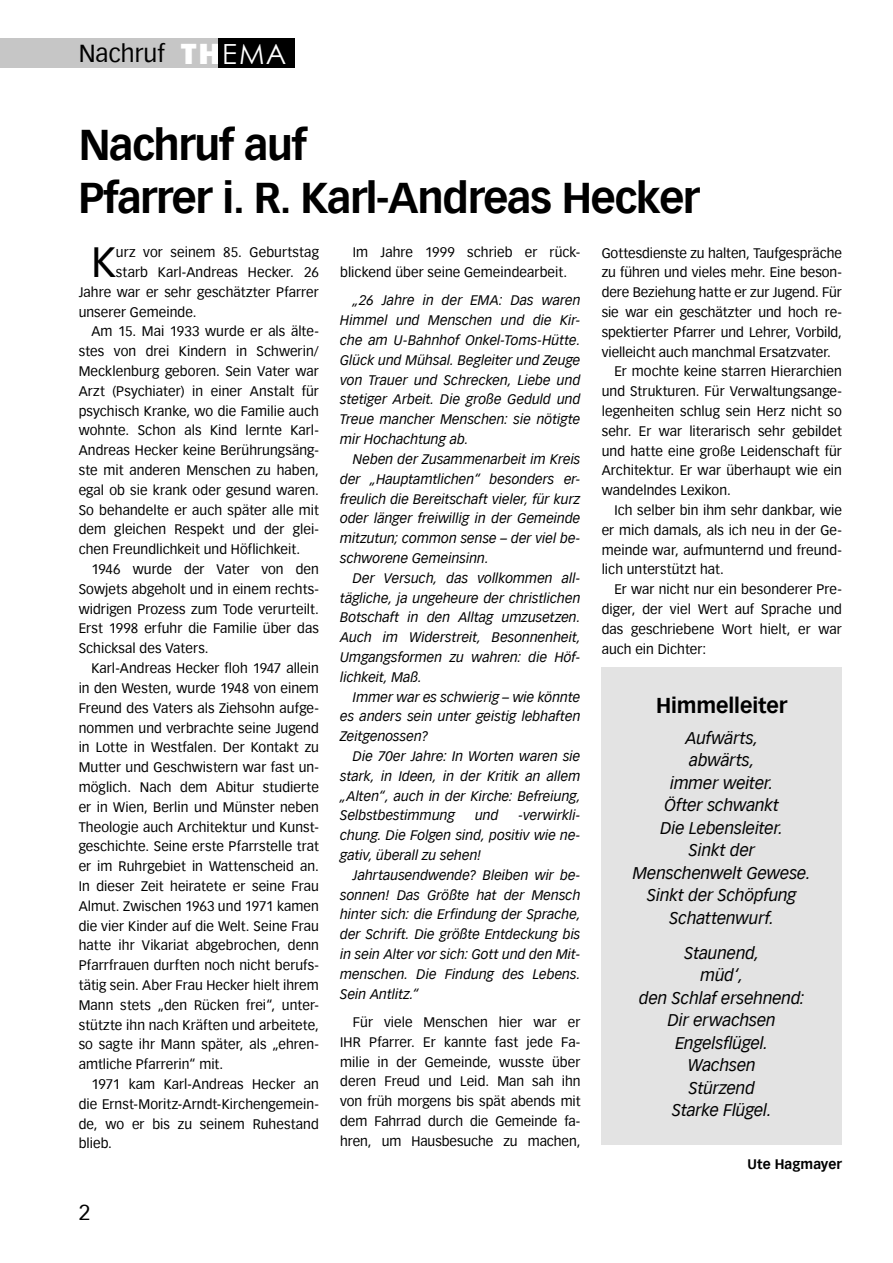
<style>
.page{position:relative;width:893px;height:1263px;background:#fff}
.page>*{position:absolute;margin:0;border:0;box-sizing:border-box;transform-origin:0 0}
.t1{font:700 42px/52.5px "Vectora Com";letter-spacing:-.03em;color:#000}
.t2{font:41.25px "Vectora Com";color:#000}
.t3{font:24px "Vectora Com";color:#000}
.t4{font:700 21px "Vectora Com";letter-spacing:-.005em;color:#000}
.t5{font:21px "Vectora Com";color:#000}
.t6{font:italic 16.5px/22.5px "Vectora Com";letter-spacing:-.005em;color:#000;text-align:center}
.t7{font:13.5px/19.8px "Vectora Com";letter-spacing:.005em;color:#000}
.t8{font:italic 13.5px/19.8px "Vectora Com";letter-spacing:.005em;color:#000;text-align:justify}
.t9{font:700 13.5px "Vectora Com";letter-spacing:.005em;color:#000}
.s1{font-family:"Franklin Gothic";font-weight:800;font-size:30px;color:#fff}
.s2{font-family:"Century Gothic";font-size:27.75px;color:#fff}
</style>
<div class="page">
<div style="left:0;top:38px;width:173px;height:30px;background:#c6c6c6"></div>
<div style="left:173px;top:38px;width:48px;height:30px;background:#c6c6c6"></div>
<div style="left:219px;top:38px;width:76px;height:30px;background:#000"></div>
<div style="left:602px;top:668px;width:240px;height:477px;background:#e3e3e3"></div>
<h3 class="t3" style="left:79px;top:40px;width:209px">Nachruf <span class="s1">TH</span><span class="s2">EMA</span></h3>
<h1 class="t1" style="left:79px;top:119px;width:623px">Nachruf auf<br>Pfarrer i. R. Karl-Andreas Hecker</h1>
<h2 class="t2" style="left:91px;top:237px;width:26px">K</h2>
<p class="t7" style="left:116px;top:242px;width:205px">urz vor seinem 85. Geburtstag</p>
<p class="t7" style="left:340px;top:243px;width:242px;text-indent:13px">Im Jahre 1999 schrieb er rück&shy;blickend über seine Gemeindearbeit.</p>
<p class="t8" style="left:340px;top:291px;width:242px;text-indent:13px">„26 Jahre in der EMA: Das waren Himmel und Menschen und die Kir&shy;che am U-Bahnhof Onkel-Toms-Hütte.<br>Glück und Mühsal. Begleiter und Zeuge von Trauer und Schrecken, Liebe und stetiger Arbeit. Die große Geduld und Treue mancher Menschen: sie nötigte mir Hochachtung ab.</p>
<p class="t8" style="left:340px;top:449px;width:242px;text-indent:13px">Neben der Zusammenarbeit im Kreis der „Hauptamtlichen“ besonders er&shy;freulich die Bereitschaft vieler, für kurz oder länger freiwillig in der Gemeinde mitzutun; common sense – der viel be&shy;schworene Gemeinsinn.</p>
<p class="t8" style="left:340px;top:568px;width:242px;text-indent:13px">Der Versuch, das vollkommen all&shy;tägliche, ja ungeheure der christlichen Botschaft in den Alltag umzusetzen.<br>Auch im Widerstreit, Besonnenheit, Umgangsformen zu wahren: die Höf&shy;lichkeit, Maß.</p>
<p class="t8" style="left:340px;top:687px;width:242px;text-indent:13px">Immer war es schwierig – wie könnte es anders sein unter geistig lebhaften Zeitgenossen?</p>
<p class="t8" style="left:340px;top:746px;width:242px;text-indent:13px">Die 70er Jahre: In Worten waren sie stark, in Ideen, in der Kritik an allem „Alten“, auch in der Kirche: Befreiung, Selbstbestimmung</p>
<p class="t7" style="left:602px;top:243px;width:242px">Gottesdienste zu halten, Taufgespräche</p>
<p class="t7" style="left:602px;top:263px;width:242px">zu führen und vieles mehr. Eine beson-</p>
<p class="t7" style="left:602px;top:282px;width:242px">dere Beziehung hatte er zur Jugend. Für</p>
<p class="t7" style="left:602px;top:302px;width:242px">sie war ein geschätzter und hoch re-</p>
<p class="t7" style="left:602px;top:322px;width:242px">spektierter Pfarrer und Lehrer, Vorbild,</p>
<p class="t7" style="left:602px;top:342px;width:231px">vielleicht auch manchmal Ersatzvater.</p>
<p class="t7" style="left:614px;top:362px;width:229px">Er mochte keine starren Hierarchien</p>
<p class="t7" style="left:602px;top:381px;width:242px">und Strukturen. Für Verwaltungsange-</p>
<p class="t7" style="left:602px;top:401px;width:242px">legenheiten schlug sein Herz nicht so</p>
<p class="t7" style="left:602px;top:421px;width:242px">sehr. Er war literarisch sehr gebildet</p>
<p class="t7" style="left:602px;top:441px;width:242px">und hatte eine große Leidenschaft für</p>
<p class="t7" style="left:602px;top:461px;width:242px">Architektur. Er war überhaupt wie ein</p>
<p class="t7" style="left:602px;top:481px;width:131px">wandelndes Lexikon.</p>
<p class="t7" style="left:614px;top:500px;width:229px">Ich selber bin ihm sehr dankbar, wie</p>
<p class="t7" style="left:602px;top:520px;width:242px">er mich damals, als ich neu in der Ge-</p>
<p class="t7" style="left:602px;top:540px;width:242px">meinde war, aufmunternd und freund-</p>
<p class="t7" style="left:602px;top:560px;width:124px">lich unterstützt hat.</p>
<p class="t7" style="left:614px;top:580px;width:229px">Er war nicht nur ein besonderer Pre-</p>
<p class="t7" style="left:602px;top:599px;width:242px">diger, der viel Wert auf Sprache und</p>
<p class="t7" style="left:602px;top:619px;width:242px">das geschriebene Wort hielt, er war</p>
<p class="t7" style="left:602px;top:639px;width:106px">auch ein Dichter:</p>
<p class="t7" style="left:116px;top:262px;width:204px">starb Karl-Andreas Hecker. 26</p>
<p class="t7" style="left:79px;top:282px;width:242px">Jahre war er sehr geschätzter Pfarrer</p>
<p class="t7" style="left:79px;top:302px;width:119px">unserer Gemeinde.</p>
<p class="t7" style="left:91px;top:322px;width:229px">Am 15. Mai 1933 wurde er als älte-</p>
<p class="t7" style="left:79px;top:341px;width:242px">stes von drei Kindern in Schwerin/</p>
<p class="t7" style="left:79px;top:361px;width:242px">Mecklenburg geboren. Sein Vater war</p>
<p class="t7" style="left:79px;top:381px;width:242px">Arzt (Psychiater) in einer Anstalt für</p>
<p class="t7" style="left:79px;top:401px;width:242px">psychisch Kranke, wo die Familie auch</p>
<p class="t7" style="left:79px;top:421px;width:242px">wohnte. Schon als Kind lernte Karl-</p>
<p class="t7" style="left:79px;top:440px;width:242px">Andreas Hecker keine Berührungsäng-</p>
<p class="t7" style="left:79px;top:460px;width:242px">ste mit anderen Menschen zu haben,</p>
<p class="t7" style="left:79px;top:480px;width:242px">egal ob sie krank oder gesund waren.</p>
<p class="t7" style="left:79px;top:500px;width:242px">So behandelte er auch später alle mit</p>
<p class="t7" style="left:79px;top:520px;width:242px">dem gleichen Respekt und der glei-</p>
<p class="t7" style="left:79px;top:540px;width:223px">chen Freundlichkeit und Höflichkeit.</p>
<p class="t7" style="left:91px;top:559px;width:229px">1946 wurde der Vater von den</p>
<p class="t7" style="left:79px;top:579px;width:242px">Sowjets abgeholt und in einem rechts-</p>
<p class="t7" style="left:79px;top:599px;width:242px">widrigen Prozess zum Tode verurteilt.</p>
<p class="t7" style="left:79px;top:619px;width:242px">Erst 1998 erfuhr die Familie über das</p>
<p class="t7" style="left:79px;top:639px;width:132px">Schicksal des Vaters.</p>
<p class="t7" style="left:91px;top:658px;width:229px">Karl-Andreas Hecker floh 1947 allein</p>
<p class="t7" style="left:79px;top:678px;width:242px">in den Westen, wurde 1948 von einem</p>
<p class="t7" style="left:79px;top:698px;width:242px">Freund des Vaters als Ziehsohn aufge-</p>
<p class="t7" style="left:79px;top:718px;width:242px">nommen und verbrachte seine Jugend</p>
<p class="t7" style="left:79px;top:738px;width:242px">in Lotte in Westfalen. Der Kontakt zu</p>
<p class="t7" style="left:79px;top:757px;width:242px">Mutter und Geschwistern war fast un-</p>
<p class="t7" style="left:79px;top:777px;width:242px">möglich. Nach dem Abitur studierte</p>
<p class="t7" style="left:79px;top:797px;width:242px">er in Wien, Berlin und Münster neben</p>
<p class="t7" style="left:79px;top:817px;width:242px">Theologie auch Architektur und Kunst-</p>
<p class="t7" style="left:79px;top:837px;width:242px">geschichte. Seine erste Pfarrstelle trat</p>
<p class="t7" style="left:79px;top:856px;width:242px">er im Ruhrgebiet in Wattenscheid an.</p>
<p class="t7" style="left:79px;top:876px;width:242px">In dieser Zeit heiratete er seine Frau</p>
<p class="t7" style="left:79px;top:896px;width:242px">Almut. Zwischen 1963 und 1971 kamen</p>
<p class="t7" style="left:79px;top:916px;width:242px">die vier Kinder auf die Welt. Seine Frau</p>
<p class="t7" style="left:79px;top:936px;width:242px">hatte ihr Vikariat abgebrochen, denn</p>
<p class="t7" style="left:79px;top:955px;width:242px">Pfarrfrauen durften noch nicht berufs-</p>
<p class="t7" style="left:79px;top:975px;width:242px">tätig sein. Aber Frau Hecker hielt ihrem</p>
<p class="t7" style="left:79px;top:995px;width:242px">Mann stets „den Rücken frei“, unter-</p>
<p class="t7" style="left:79px;top:1015px;width:242px">stützte ihn nach Kräften und arbeitete,</p>
<p class="t7" style="left:79px;top:1035px;width:242px">so sagte ihr Mann später, als „ehren-</p>
<p class="t7" style="left:79px;top:1054px;width:146px">amtliche Pfarrerin“ mit.</p>
<p class="t7" style="left:91px;top:1074px;width:229px">1971 kam Karl-Andreas Hecker an</p>
<p class="t7" style="left:79px;top:1094px;width:242px">die Ernst-Moritz-Arndt-Kirchengemein-</p>
<p class="t7" style="left:79px;top:1114px;width:242px">de, wo er bis zu seinem Ruhestand</p>
<p class="t7" style="left:79px;top:1134px;width:35px">blieb.</p>
<h3 class="t4" style="left:656px;top:692px;width:133px">Himmelleiter</h3>
<p class="t6" style="left:633px;top:726px;width:179px">Aufwärts,<br>abwärts,<br>immer weiter.<br>Öfter schwankt<br>Die Lebensleiter.<br>Sinkt der<br>Menschenwelt Gewese.<br>Sinkt der Schöpfung<br>Schattenwurf.</p>
<p class="t6" style="left:639px;top:942px;width:167px">Staunend,<br>müd‘,<br>den Schlaf ersehnend:<br>Dir erwachsen<br>Engelsflügel.<br>Wachsen<br>Stürzend<br>Starke Flügel.</p>
<p class="t8" style="left:340px;top:806px;width:242px;text-indent:178px">-verwirkli&shy;chung. Die Folgen sind, positiv wie ne&shy;gativ, überall zu sehen!</p>
<p class="t8" style="left:340px;top:865px;width:242px;text-indent:13px">Jahrtausendwende? Bleiben wir be&shy;sonnen! Das Größte hat der Mensch hinter sich: die Erfindung der Sprache, der Schrift. Die größte Entdeckung bis in sein Alter vor sich: Gott und den Mit&shy;menschen. Die Findung des Lebens.<br>Sein Antlitz.“</p>
<p class="t7" style="left:340px;top:1012px;width:242px;text-align:justify;text-indent:13px">Für viele Menschen hier war er IHR Pfarrer. Er kannte fast jede Fa&shy;milie in der Gemeinde, wusste über deren Freud und Leid. Man sah ihn von früh morgens bis spät abends mit dem Fahrrad durch die Gemeinde fa&shy;hren, um Hausbesuche zu machen,</p>
<p class="t8" style="left:475px;top:806px;width:25px">und</p>
<h3 class="t5" style="left:79px;top:1200px;width:13px">2</h3>
<p class="t9" style="left:747px;top:1156px;width:96px">Ute Hagmayer</p>
</div>
